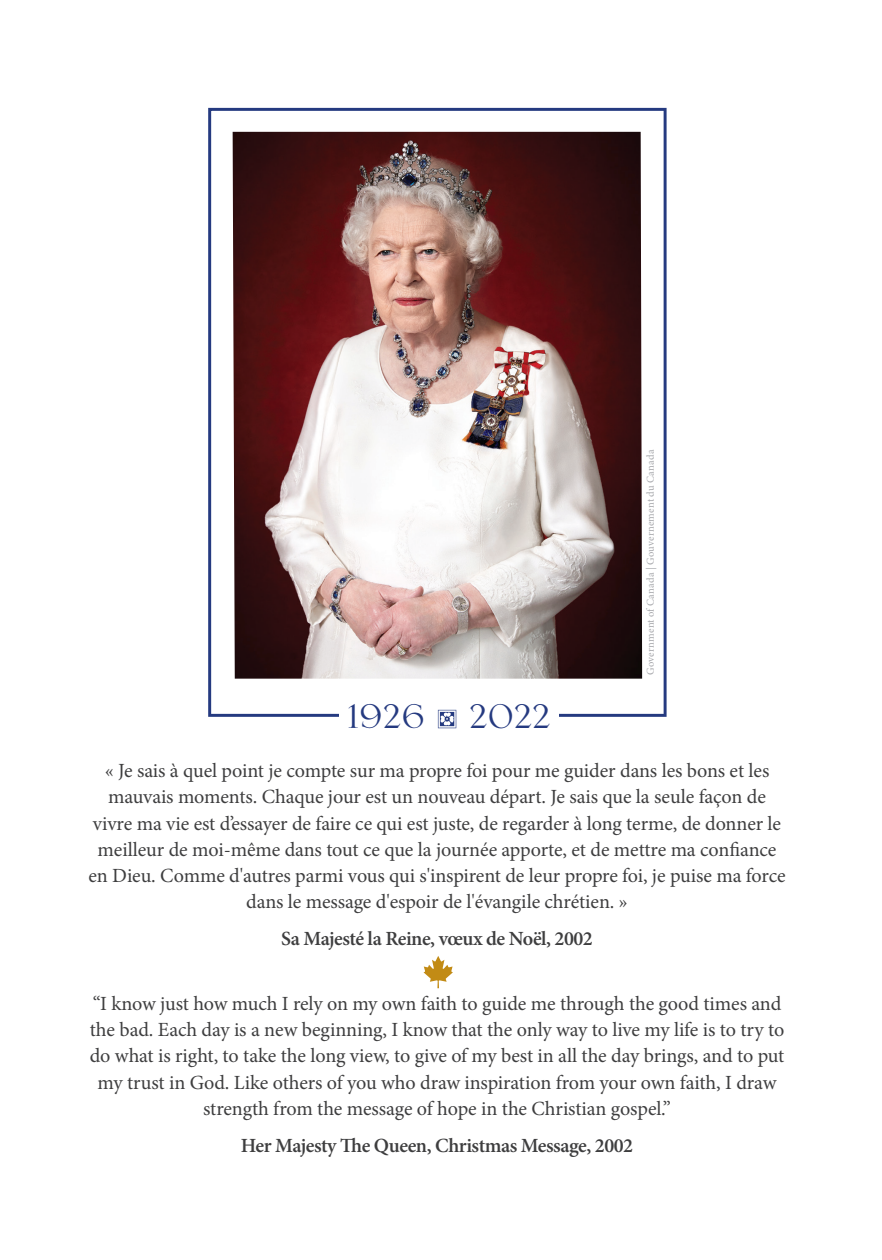
<style>
.page{position:relative;width:882px;height:1260px;background:#fff}
.page>*{position:absolute;margin:0;border:0;box-sizing:border-box;transform-origin:0 0}
.t1{font:45.5px "Serlio LT Std";color:#253a80}
.t2{font:20.12px/26.2px "Minion Pro";letter-spacing:-.01em;color:#3e3e3f;text-align:center}
.t3{font:600 20.12px "Minion Pro";letter-spacing:-.025em;color:#3e3e3f}
.t4{font:10.5px "Minion Pro";letter-spacing:.02em;color:#a7a8ac}
</style>
<div class="page">
<svg style="left:208px;top:108px;width:459px;height:609px"></svg>
<div style="left:339px;top:689px;width:220px;height:42px;background:#fff"></div>
<img style="left:233px;top:132px;width:409px;height:547px">
<svg style="left:424px;top:956px;width:29px;height:32px"></svg>
<p class="t4" style="left:643px;top:675px;width:227px;rotate:-90deg">Government of Canada | Gouvernement du Canada</p>
<h1 class="t1" style="left:347px;top:694px;width:206px">1926 2022</h1>
<p class="t2" style="left:88px;top:758px;width:699px">« Je sais à quel point je compte sur ma propre foi pour me guider dans les bons et les mauvais moments. Chaque jour est un nouveau départ. Je sais que la seule façon de vivre ma vie est d’essayer de faire ce qui est juste, de regarder à long terme, de donner le meilleur de moi-même dans tout ce que la journée apporte, et de mettre ma confiance en Dieu. Comme d'autres parmi vous qui s'inspirent de leur propre foi, je puise ma force dans le message d'espoir de l'évangile chrétien. »</p>
<p class="t3" style="left:281px;top:925px;width:313px">Sa Majesté la Reine, vœux de Noël, 2002</p>
<p class="t2" style="left:90px;top:990px;width:696px">“I know just how much I rely on my own faith to guide me through the good times and the bad. Each day is a new beginning, I know that the only way to live my life is to try to do what is right, to take the long view, to give of my best in all the day brings, and to put my trust in God. Like others of you who draw inspiration from your own faith, I draw strength from the message of hope in the Christian gospel.”</p>
<p class="t3" style="left:241px;top:1131px;width:394px">Her Majesty e Queen, Christmas Message, 2002</p>
</div>
